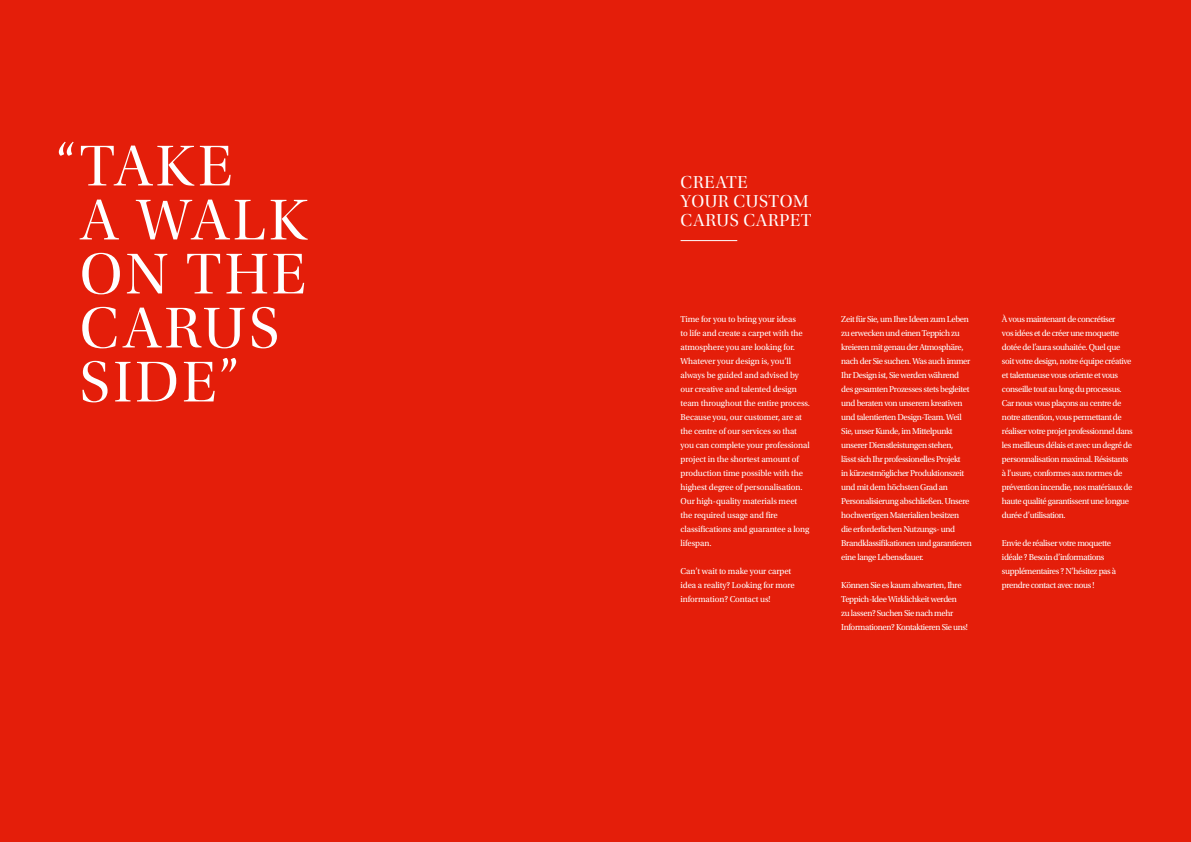
<style>
.page{position:relative;width:1191px;height:842px;background:#e41e0a}
.page>*{position:absolute;margin:0;border:0;box-sizing:border-box;transform-origin:0 0}
.t1{font:60px/54px "Utopia Std Disp";letter-spacing:.06em;color:#fff}
.t2{font:18px/19px "Utopia Std Disp";letter-spacing:.035em;color:#fff}
.t3{font:9px/14px "Utopia Std";letter-spacing:-.04em;color:#fff}
.t4{font:9px/14px "Utopia Std";letter-spacing:-.01em;color:#fff}
</style>
<div class="page">
<hr style="left:680px;top:240px;width:57px;height:1px;background:#fff">
<h1 class="t1" style="left:80px;top:140px;width:230px;text-indent:-23px">“TAKE<br>A WALK<br>ON THE<br>CARUS<br>SIDE”</h1>
<h2 class="t2" style="left:680px;top:173px;width:132px">CREATE<br>YOUR CUSTOM<br>CARUS CARPET</h2>
<p class="t4" style="left:680px;top:312px;width:131px">Time for you to bring your ideas<br>to life and create a carpet with the atmosphere you are looking for.<br>Whatever your design is, you’ll always be guided and advised by our creative and talented design team throughout the entire process.<br>Because you, our customer, are at the centre of our services so that you can complete your professional project in the shortest amount of production time possible with the highest degree of personalisation.<br>Our high-quality materials meet the required usage and fire classifications and guarantee a long lifespan.</p>
<p class="t4" style="left:680px;top:564px;width:116px">Can’t wait to make your carpet idea a reality? Looking for more information? Contact us!</p>
<p class="t3" style="left:841px;top:312px;width:132px">Zeit für Sie, um Ihre Ideen zum Leben zu erwecken und einen Teppich zu kreieren mit genau der Atmosphäre, nach der Sie suchen. Was auch immer Ihr Design ist, Sie werden während des gesamten Prozesses stets begleitet und beraten von unserem kreativen und talentierten Design-Team. Weil Sie, unser Kunde, im Mittelpunkt unserer Dienstleistungen stehen,<br>lässt sich Ihr professionelles Projekt<br>in kürzestmöglicher Produktionszeit und mit dem höchsten Grad an Personalisierung abschließen. Unsere hochwertigen Materialien besitzen die erforderlichen Nutzungs- und Brandklassifikationen und garantieren eine lange Lebensdauer.</p>
<p class="t3" style="left:841px;top:578px;width:128px">Können Sie es kaum abwarten, Ihre Teppich-Idee Wirklichkeit werden<br>zu lassen? Suchen Sie nach mehr Informationen? Kontaktieren Sie uns!</p>
<p class="t3" style="left:1002px;top:312px;width:132px">À vous maintenant de concrétiser<br>vos idées et de créer une moquette dotée de l’aura souhaitée. Quel que soit votre design, notre équipe créative et talentueuse vous oriente et vous conseille tout au long du processus.<br>Car nous vous plaçons au centre de notre attention, vous permettant de réaliser votre projet professionnel dans les meilleurs délais et avec un degré de personnalisation maximal. Résistants à l’usure, conformes aux normes de prévention incendie, nos matériaux de haute qualité garantissent une longue durée d’utilisation.</p>
<p class="t3" style="left:1002px;top:536px;width:116px">Envie de réaliser votre moquette idéale ? Besoin d’informations supplémentaires ? N’hésitez pas à prendre contact avec nous !</p>
</div>
